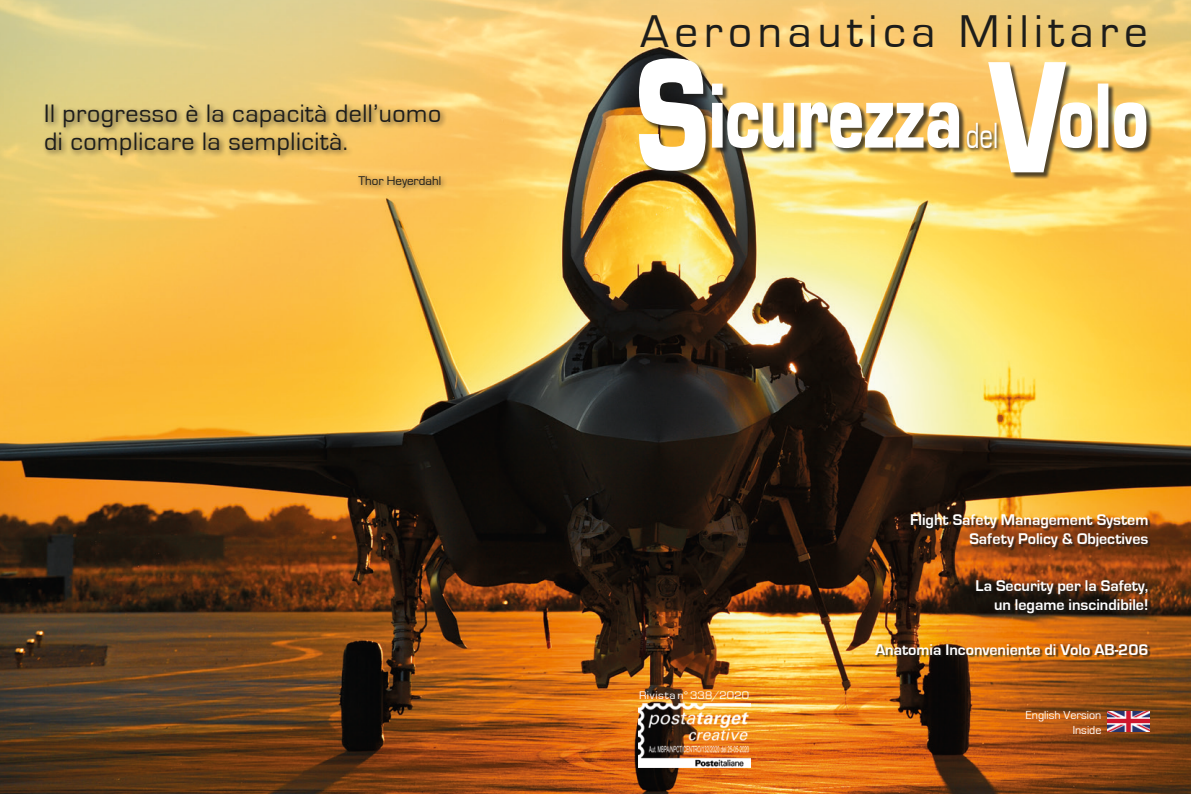
<style>
.page{position:relative;width:1191px;height:794px;background:#fff}
.page>*{position:absolute;margin:0;border:0;box-sizing:border-box;transform-origin:0 0}
.t1{font:700 85.4px "Eurostile";color:#fff;scale:.72 1}
.t2{font:47.2px "Eurostile";letter-spacing:.12em;color:#1d1d1b}
.t3{font:37.5px "Eurostile";color:#fff;scale:.72 1}
.t4{font:26px/28px "Eurostile";letter-spacing:.02em;color:#1d1d1b}
.t5{font:700 16px/19.2px "Eurostile";color:#fff;text-align:right}
.t6{font:13px "Eurostile";color:#1d1d1b}
.t7{font:12px/14.4px "Eurostile";color:#fff;text-align:right}
.t8{font:11.4px "Eurostile";letter-spacing:.025em;color:#fff;scale:1.05 1}
.s1{font-size:146.9px}
</style>
<div class="page">
<img style="left:0;top:0;width:1191px;height:794px">
<img style="left:638px;top:703px;width:112px;height:65px">
<img style="left:1107px;top:711px;width:42px;height:21px">
<div style="left:639px;top:59px;width:73px;height:118px;background:#1d1d1b;opacity:.75"></div>
<div style="left:713px;top:85px;width:253px;height:70px;background:#1d1d1b;opacity:.75"></div>
<div style="left:965px;top:122px;width:36px;height:30px;background:#1d1d1b;opacity:.85"></div>
<div style="left:989px;top:63px;width:84px;height:116px;background:#1d1d1b;opacity:.75"></div>
<div style="left:1060px;top:84px;width:93px;height:71px;background:#1d1d1b;opacity:.75"></div>
<div style="left:42px;top:102px;width:405px;height:60px;background:#1d1d1b;opacity:.7"></div>
<div style="left:355px;top:173px;width:93px;height:21px;background:#1d1d1b;opacity:.7"></div>
<div style="left:911px;top:515px;width:240px;height:36px;background:#1d1d1b;opacity:.75"></div>
<div style="left:876px;top:645px;width:274px;height:13px;background:#1d1d1b;opacity:.75"></div>
<div style="left:977px;top:581px;width:173px;height:35px;background:#1d1d1b;opacity:.75"></div>
<p class="t4" style="left:44px;top:100px;width:399px">Il progresso è la capacità dell’uomo di complicare la semplicità.</p>
<p class="t6" style="left:358px;top:174px;width:84px">Thor Heyerdahl</p>
<p class="t2" style="left:640px;top:6px;width:509px">Aeronautica Militare</p>
<p class="t1" style="left:635px;top:63px;width:714px"><span class="s1">S</span>icurezza <span class="s1">V</span>olo</p>
<p class="t3" style="left:966px;top:115px;width:46px">del</p>
<p class="t5" style="left:910px;top:510px;width:240px">Flight Safety Management System<br>Safety Policy &amp; Objectives</p>
<p class="t5" style="left:975px;top:576px;width:174px">La Security per la Safety, un legame inscindibile!</p>
<p class="t8" style="left:639px;top:689px;width:106px">Rivista n° 338/2020</p>
<p class="t5" style="left:875px;top:640px;width:275px">Anatomia Inconveniente di Volo AB-206</p>
<p class="t7" style="left:1025px;top:708px;width:77px">English Version<br>Inside</p>
</div>
